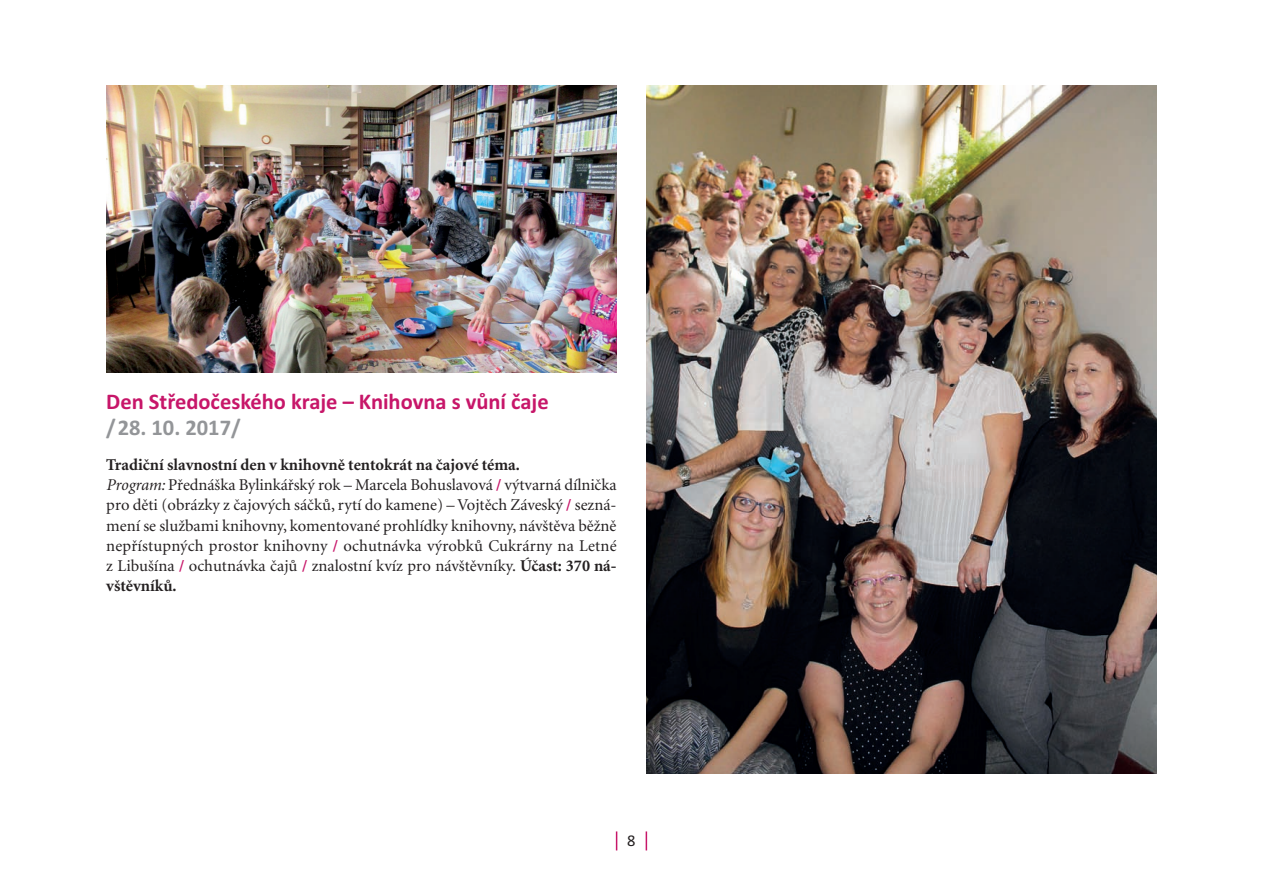
<style>
.page{position:relative;width:1263px;height:893px;background:#fff}
.page>*{position:absolute;margin:0;border:0;box-sizing:border-box;transform-origin:0 0}
.t1{font:700 22.5px "Calibri";color:#c71669}
.t2{font:700 22.5px "Calibri";color:#939598}
.t3{font:16.5px/20.2px "Minion CE";color:#231f20}
.t4{font:16.5px "Calibri";color:#231f20}
.s1{font-weight:700}
.s2{font-style:italic}
.s3{font-weight:700;color:#c71669}
</style>
<div class="page">
<svg style="left:616px;top:831px;width:1px;height:19px"></svg>
<svg style="left:646px;top:831px;width:1px;height:19px"></svg>
<img style="left:106px;top:85px;width:511px;height:287px">
<img style="left:646px;top:85px;width:511px;height:689px">
<h1 class="t1" style="left:106px;top:394px;width:444px">Den Středočeského kraje – Knihovna s vůní čaje</h1>
<h1 class="t2" style="left:106px;top:419px;width:136px">/28. 10. 2017/</h1>
<p class="t3" style="left:106px;top:456px;width:512px"><span class="s1">Tradiční slavnostní den v knihovně tentokrát na čajové téma.<br></span><span class="s2">Program:</span> Přednáška Bylinkářský rok – Marcela Bohuslavová <span class="s3">/</span> výtvarná dílnička pro děti (obrázky z čajových sáčků, rytí do kamene) – Vojtěch Záveský <span class="s3">/</span> sezná&shy;mení se službami knihovny, komentované prohlídky knihovny, návštěva běžně nepřístupných prostor knihovny <span class="s3">/</span> ochutnávka výrobků Cukrárny na Letné z Libušína <span class="s3">/</span> ochutnávka čajů <span class="s3">/</span> znalostní kvíz pro návštěvníky. <span class="s1">Účast: 370 ná&shy;vštěvníků.</span></p>
<p class="t4" style="left:627px;top:835px;width:10px">8</p>
</div>
